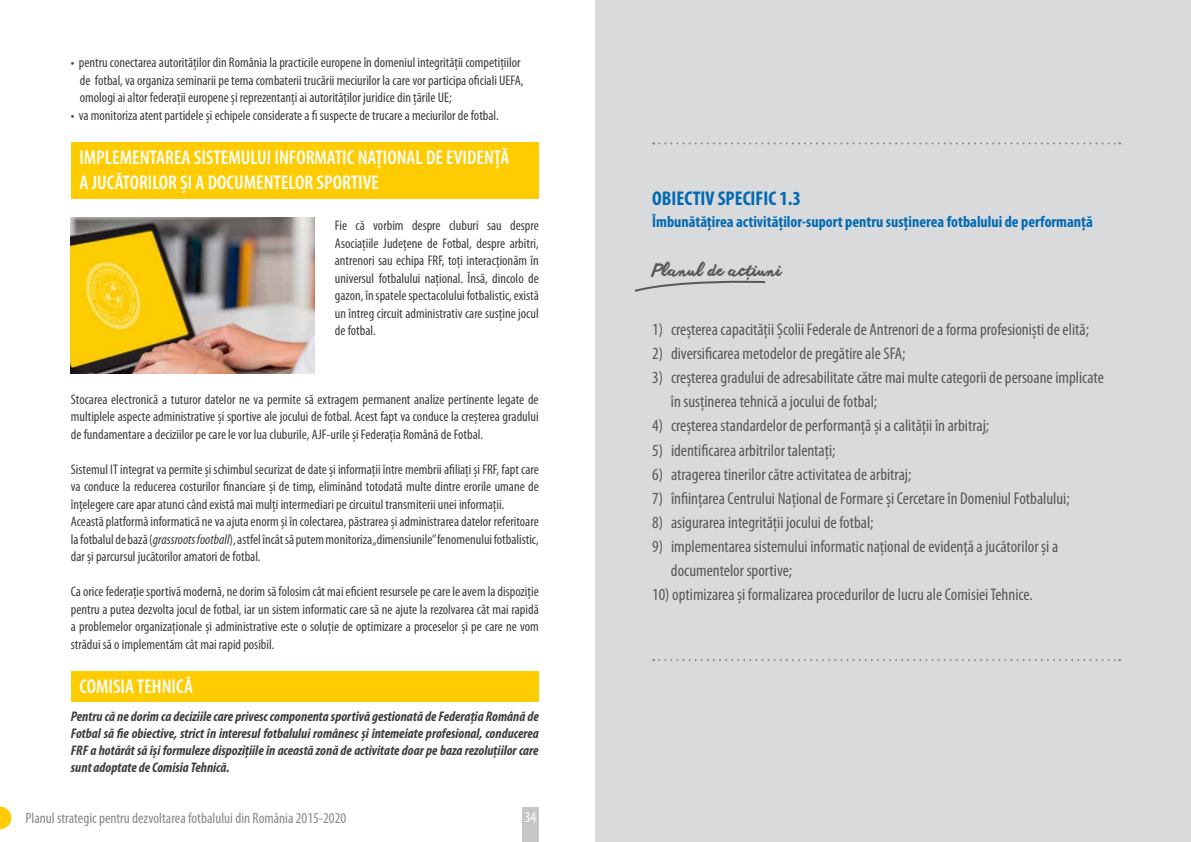
<style>
.page{position:relative;width:1191px;height:842px;background:#fff}
.page>*{position:absolute;margin:0;border:0;box-sizing:border-box;transform-origin:0 0}
.t1{font:600 condensed 20px/25px "Myriad Pro";color:#fff}
.t2{font:700 condensed 20px "Myriad Pro";color:#006ab3}
.t3{font:condensed 17px/24px "Myriad Pro";color:#58585a}
.t4{font:700 condensed 16px "Myriad Pro";color:#006ab3}
.t5{font:16px "anothershabby";color:#58585a}
.t6{font:condensed 15px "Myriad Pro";color:#87888a}
.t7{font:condensed 15px "Myriad Pro";color:#fff}
.t8{font:condensed 14px/17.5px "Myriad Pro";color:#3e3d40;text-align:justify}
.t9{font:italic 700 condensed 14px/17px "Myriad Pro";color:#3e3d40;text-align:justify}
.s1{font-style:italic}
</style>
<div class="page">
<svg style="left:0;top:806px;width:11px;height:23px"></svg>
<div style="left:595px;top:0;width:596px;height:842px;background:#d9dadb"></div>
<div style="left:71px;top:671px;width:468px;height:31px;background:#fecc00"></div>
<img style="left:71px;top:217px;width:244px;height:156px">
<div style="left:71px;top:142px;width:468px;height:31px;background:#fecc00"></div>
<div style="left:71px;top:168px;width:468px;height:31px;background:#fecc00"></div>
<svg style="left:634px;top:280px;width:132px;height:12px"></svg>
<svg style="left:653px;top:142px;width:467px;height:2px"></svg>
<svg style="left:653px;top:659px;width:467px;height:2px"></svg>
<div style="left:522px;top:808px;width:17px;height:34px;background:#c6c7c8"></div>
<p class="t8" style="left:80px;top:54px;width:445px;text-align:left;text-indent:-9px">• pentru conectarea autorităților din România la practicile europene în domeniul integrității competițiilor de fotbal, va organiza seminarii pe tema combaterii trucării meciurilor la care vor participa oficiali UEFA, omologi ai altor federații europene și reprezentanți ai autorităților juridice din țările UE;</p>
<p class="t8" style="left:71px;top:106px;width:429px">• va monitoriza atent partidele și echipele considerate a fi suspecte de trucare a meciurilor de fotbal.</p>
<h1 class="t1" style="left:79px;top:145px;width:432px">IMPLEMENTAREA SISTEMULUI INFORMATIC NAȚIONAL DE EVIDENȚĂ<br>A JUCĂTORILOR ȘI A DOCUMENTELOR SPORTIVE</h1>
<p class="t8" style="left:335px;top:217px;width:205px">Fie că vorbim despre cluburi sau despre Asociațiile Județene de Fotbal, despre arbitri, antrenori sau echipa FRF, toți interacționăm în universul fotbalului național. Însă, dincolo de gazon, în spatele spectacolului fotbalistic, există un întreg circuit administrativ care susține jocul de fotbal.</p>
<p class="t8" style="left:71px;top:390px;width:469px">Stocarea electronică a tuturor datelor ne va permite să extragem permanent analize pertinente legate de multiplele aspecte administrative și sportive ale jocului de fotbal. Acest fapt va conduce la creșterea gradului de fundamentare a deciziilor pe care le vor lua cluburile, AJF-urile și Federația Română de Fotbal.</p>
<p class="t8" style="left:71px;top:460px;width:469px;text-align:left">Sistemul IT integrat va permite și schimbul securizat de date și informații între membrii afiliați și FRF, fapt care va conduce la reducerea costurilor financiare și de timp, eliminând totodată multe dintre erorile umane de înțelegere care apar atunci când există mai mulți intermediari pe circuitul transmiterii unei informații.<br>Această platformă informatică ne va ajuta enorm și în colectarea, păstrarea și administrarea datelor referitoare la fotbalul de bază (<span class="s1">grassroots football</span>), astfel încât să putem monitoriza „dimensiunile” fenomenului fotbalistic, dar și parcursul jucătorilor amatori de fotbal.</p>
<p class="t8" style="left:71px;top:583px;width:469px">Ca orice federație sportivă modernă, ne dorim să folosim cât mai eficient resursele pe care le avem la dispoziție pentru a putea dezvolta jocul de fotbal, iar un sistem informatic care să ne ajute la rezolvarea cât mai rapidă a problemelor organizaționale și administrative este o soluție de optimizare a proceselor și pe care ne vom strădui să o implementăm cât mai rapid posibil.</p>
<h1 class="t1" style="left:79px;top:674px;width:115px">COMISIA TEHNICĂ</h1>
<p class="t9" style="left:71px;top:708px;width:469px">Pentru că ne dorim ca deciziile care privesc componenta sportivă gestionată de Federația Română de Fotbal să fie obiective, strict în interesul fotbalului românesc și întemeiate profesional, conducerea FRF a hotărât să își formuleze dispozițiile în această zonă de activitate doar pe baza rezoluțiilor care sunt adoptate de Comisia Tehnică.</p>
<p class="t6" style="left:26px;top:809px;width:322px">Planul strategic pentru dezvoltarea fotbalului din România 2015-2020</p>
<p class="t7" style="left:525px;top:808px;width:13px">34</p>
<h1 class="t2" style="left:652px;top:186px;width:150px">OBIECTIV SPECIFIC 1.3</h1>
<p class="t4" style="left:652px;top:211px;width:442px">Îmbunătățirea activităților-suport pentru susținerea fotbalului de performanță</p>
<p class="t5" style="left:652px;top:261px;width:131px">Planul de acţiuni</p>
<p class="t3" style="left:652px;top:318px;width:438px">1) creșterea capacității Școlii Federale de Antrenori de a forma profesioniști de elită;</p>
<p class="t3" style="left:652px;top:342px;width:255px">2) diversificarea metodelor de pregătire ale SFA;</p>
<p class="t3" style="left:671px;top:366px;width:434px;text-indent:-19px">3) creșterea gradului de adresabilitate către mai multe categorii de persoane implicate în susținerea tehnică a jocului de fotbal;</p>
<p class="t3" style="left:652px;top:414px;width:338px">4) creșterea standardelor de performanță și a calității în arbitraj;</p>
<p class="t3" style="left:652px;top:438px;width:185px">5) identificarea arbitrilor talentați;</p>
<p class="t3" style="left:652px;top:462px;width:261px">6) atragerea tinerilor către activitatea de arbitraj;</p>
<p class="t3" style="left:652px;top:486px;width:419px">7) înființarea Centrului Național de Formare și Cercetare în Domeniul Fotbalului;</p>
<p class="t3" style="left:652px;top:510px;width:223px">8) asigurarea integrității jocului de fotbal;</p>
<p class="t3" style="left:671px;top:534px;width:389px;text-indent:-19px">9) implementarea sistemului informatic național de evidență a jucătorilor și a documentelor sportive;</p>
<p class="t3" style="left:652px;top:582px;width:382px">10) optimizarea și formalizarea procedurilor de lucru ale Comisiei Tehnice.</p>
</div>
